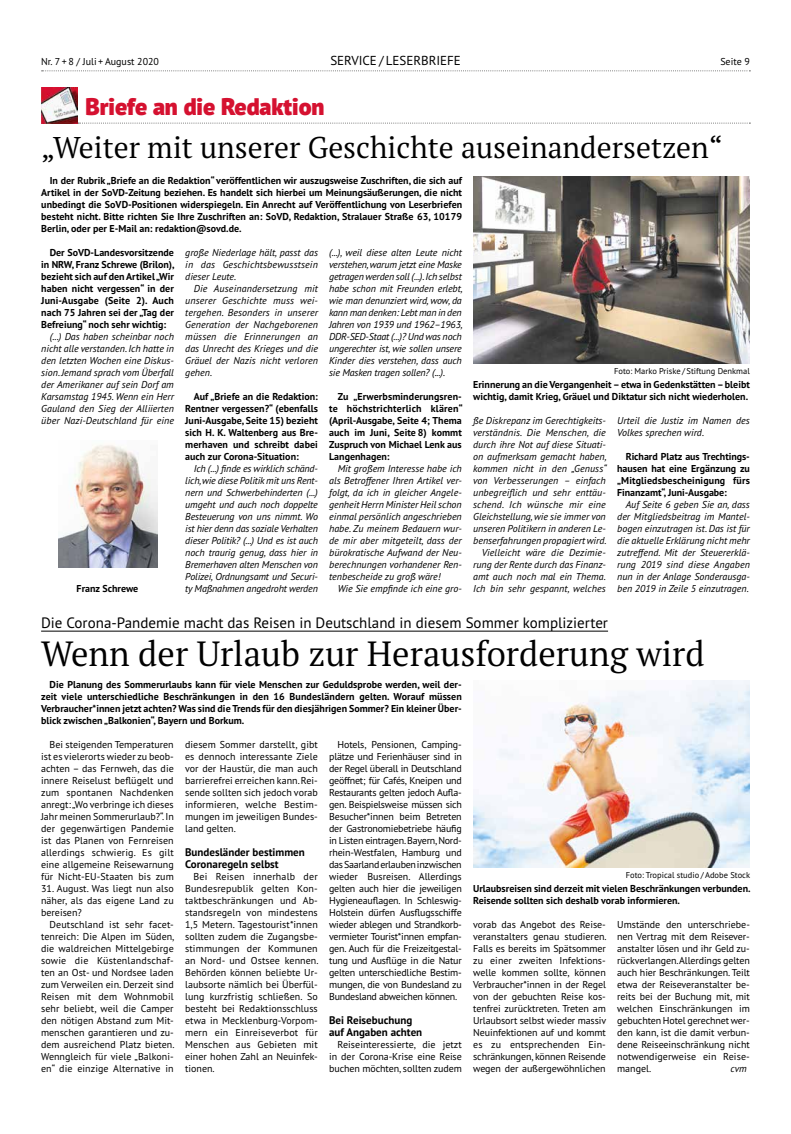
<style>
.page{position:relative;width:791px;height:1134px;background:#fff}
.page>*{position:absolute;margin:0;border:0;box-sizing:border-box;transform-origin:0 0}
.t1{font:35px "PT Serif Pro";color:#000}
.t2{font:30px "PT Serif Pro";color:#000}
.t3{font:900 24px "PT Sans Pro";color:#d51130}
.t4{font:15px "PT Sans Pro";color:#000}
.t5{font:13px "PT Sans Pro";color:#000}
.t6{font:700 11px/12px "PT Sans Pro";color:#000}
.t7{font:10px/12px "PT Sans Pro";color:#000;text-align:justify}
.t8{font:italic 10px/12px "PT Sans Pro";color:#000;text-align:justify}
.t9{font:700 10px/12px "PT Sans Pro";color:#000;text-align:justify}
.t10{font:8.5px "PT Sans Pro";color:#000}
</style>
<div class="page">
<hr style="left:41px;top:631px;width:567px;height:1px;background:#000">
<img style="left:473px;top:681px;width:277px;height:186px">
<img style="left:41px;top:88px;width:36px;height:36px">
<svg style="left:78px;top:123px;width:672px;height:1px"></svg>
<img style="left:59px;top:445px;width:98px;height:123px">
<img style="left:473px;top:176px;width:277px;height:188px">
<svg style="left:42px;top:70px;width:708px;height:1px"></svg>
<p class="t7" style="left:41px;top:55px;width:119px">Nr. 7 + 8 / Juli + August 2020</p>
<h3 class="t5" style="left:330px;top:52px;width:132px">SERVICE / LESERBRIEFE</h3>
<p class="t7" style="left:720px;top:55px;width:31px">Seite 9</p>
<h3 class="t3" style="left:86px;top:90px;width:241px">Briefe an die Redaktion</h3>
<h2 class="t2" style="left:41px;top:128px;width:683px">„Weiter mit unserer Geschichte auseinandersetzen“</h2>
<p class="t9" style="left:41px;top:174px;width:422px;text-indent:8px">In der Rubrik „Briefe an die Redaktion“ veröffentlichen wir auszugsweise Zuschriften, die sich auf Artikel in der SoVD-Zeitung beziehen. Es handelt sich hierbei um Meinungsäußerungen, die nicht unbedingt die SoVD-Positionen widerspiegeln. Ein Anrecht auf Veröffentlichung von Leserbriefen besteht nicht. Bitte richten Sie Ihre Zuschriften an: SoVD, Redaktion, Stralauer Straße 63, 10179<br>Berlin, oder per E-Mail an: redaktion@sovd.de.</p>
<p class="t9" style="left:41px;top:246px;width:135px;text-indent:8px">Der SoVD-Landesvorsitzende in NRW, Franz Schrewe (Brilon), bezieht sich auf den Artikel „Wir haben nicht vergessen“ in der Juni-Ausgabe (Seite 2). Auch nach 75 Jahren sei der „Tag der Befreiung“ noch sehr wichtig:</p>
<p class="t8" style="left:41px;top:330px;width:134px;text-indent:8px">(...) Das haben scheinbar noch nicht alle verstanden. Ich hatte in den letzten Wochen eine Diskus&shy;sion. Jemand sprach vom Überfall der Amerikaner auf sein Dorf am Karsamstag 1945. Wenn ein Herr Gauland den Sieg der Alliierten über Nazi-Deutschland für eine</p>
<p class="t9" style="left:77px;top:582px;width:63px">Franz Schrewe</p>
<p class="t8" style="left:185px;top:246px;width:134px">große Niederlage hält, passt das in das Geschichtsbewusstsein dieser Leute.</p>
<p class="t8" style="left:185px;top:282px;width:134px;text-indent:8px">Die Auseinandersetzung mit unserer Geschichte muss wei&shy;tergehen. Besonders in unserer Generation der Nachgeborenen müssen die Erinnerungen an das Unrecht des Krieges und die Gräuel der Nazis nicht verloren gehen.</p>
<p class="t9" style="left:185px;top:390px;width:134px;text-indent:8px">Auf „Briefe an die Redaktion:<br>Rentner vergessen?“ (ebenfalls Juni-Ausgabe, Seite 15) bezieht sich H. K. Waltenberg aus Bre&shy;merhaven und schreibt dabei auch zur Corona-Situation:</p>
<p class="t8" style="left:185px;top:462px;width:134px;text-indent:8px">Ich (...) finde es wirklich schänd&shy;lich, wie diese Politik mit uns Rent&shy;nern und Schwerbehinderten (...) umgeht und auch noch doppelte Besteuerung von uns nimmt. Wo ist hier denn das soziale Verhalten dieser Politik? (...) Und es ist auch noch traurig genug, dass hier in Bremerhaven alten Menschen von Polizei, Ordnungsamt und Securi&shy;ty Maßnahmen angedroht werden</p>
<p class="t8" style="left:329px;top:246px;width:135px">(...), weil diese alten Leute nicht verstehen, warum jetzt eine Maske getragen werden soll (...). Ich selbst habe schon mit Freunden erlebt, wie man denunziert wird, wow, da kann man denken: Lebt man in den Jahren von 1939 und 1962–1963, DDR-SED-Staat (...)? Und was noch ungerechter ist, wie sollen unsere Kinder dies verstehen, dass auch sie Masken tragen sollen? (...).</p>
<p class="t9" style="left:329px;top:390px;width:135px;text-indent:8px">Zu „Erwerbsminderungsren&shy;te höchstrichterlich klären“ (April-Ausgabe, Seite 4; Thema auch im Juni, Seite 8) kommt Zuspruch von Michael Lenk aus Langenhagen:</p>
<p class="t8" style="left:329px;top:462px;width:134px;text-indent:8px">Mit großem Interesse habe ich als Betroffener Ihren Artikel ver&shy;folgt, da ich in gleicher Angele&shy;genheit Herrn Minister Heil schon einmal persönlich angeschrieben habe. Zu meinem Bedauern wur&shy;de mir aber mitgeteilt, dass der bürokratische Aufwand der Neu&shy;berechnungen vorhandener Ren&shy;tenbescheide zu groß wäre!</p>
<p class="t8" style="left:338px;top:582px;width:126px">Wie Sie empfinde ich eine gro-</p>
<p class="t10" style="left:614px;top:365px;width:137px">Foto: Marko Priske / Stiftung Denkmal</p>
<p class="t9" style="left:473px;top:378px;width:278px">Erinnerung an die Vergangenheit – etwa in Gedenkstätten – bleibt wichtig, damit Krieg, Gräuel und Diktatur sich nicht wiederholen.</p>
<p class="t8" style="left:473px;top:414px;width:135px;text-align:right">ße Diskrepanz im Gerechtigkeits&shy;verständnis. Die Menschen, die durch ihre Not auf diese Situati&shy;on aufmerksam gemacht haben, kommen nicht in den „Genuss“ von Verbesserungen – einfach unbegreiflich und sehr enttäu&shy;schend. Ich wünsche mir eine<br>Gleichstellung, wie sie immer von unseren Politikern in anderen Le&shy;benserfahrungen propagiert wird.<br>Vielleicht wäre die Dezimie&shy;rung der Rente durch das Finanz&shy;amt auch noch mal ein Thema.<br>Ich bin sehr gespannt, welches</p>
<p class="t8" style="left:617px;top:414px;width:134px">Urteil die Justiz im Namen des<br>Volkes sprechen wird.</p>
<p class="t9" style="left:617px;top:450px;width:134px;text-indent:8px">Richard Platz aus Trechtings&shy;hausen hat eine Ergänzung zu „Mitgliedsbescheinigung fürs Finanzamt“, Juni-Ausgabe:</p>
<p class="t8" style="left:617px;top:498px;width:134px;text-indent:8px">Auf Seite 6 geben Sie an, dass der Mitgliedsbeitrag im Mantel&shy;bogen einzutragen ist. Das ist für die aktuelle Erklärung nicht mehr zutreffend. Mit der Steuererklä&shy;rung 2019 sind diese Angaben nun in der Anlage Sonderausga&shy;ben 2019 in Zeile 5 einzutragen.</p>
<h3 class="t4" style="left:41px;top:613px;width:568px">Die Corona-Pandemie macht das Reisen in Deutschland in diesem Sommer komplizierter</h3>
<h1 class="t1" style="left:41px;top:630px;width:665px">Wenn der Urlaub zur Herausforderung wird</h1>
<p class="t9" style="left:41px;top:678px;width:422px;text-indent:8px">Die Planung des Sommerurlaubs kann für viele Menschen zur Geduldsprobe werden, weil der&shy;zeit viele unterschiedliche Beschränkungen in den 16 Bundesländern gelten. Worauf müssen Verbraucher*innen jetzt achten? Was sind die Trends für den diesjährigen Sommer? Ein kleiner Über&shy;blick zwischen „Balkonien“, Bayern und Borkum.</p>
<p class="t7" style="left:41px;top:738px;width:134px;text-indent:8px">Bei steigenden Temperaturen ist es vielerorts wieder zu beob&shy;achten – das Fernweh, das die innere Reiselust beflügelt und zum spontanen Nachdenken anregt: „Wo verbringe ich dieses Jahr meinen Sommerurlaub?“. In der gegenwärtigen Pandemie ist das Planen von Fernreisen allerdings schwierig. Es gilt eine allgemeine Reisewarnung für Nicht-EU-Staaten bis zum</p>
<p class="t7" style="left:41px;top:882px;width:134px">31. August. Was liegt nun also näher, als das eigene Land zu bereisen?</p>
<p class="t7" style="left:41px;top:918px;width:135px;text-indent:9px">Deutschland ist sehr facet&shy;tenreich: Die Alpen im Süden, die waldreichen Mittelgebirge sowie die Küstenlandschaf&shy;ten an Ost- und Nordsee laden zum Verweilen ein. Derzeit sind Reisen mit dem Wohnmobil sehr beliebt, weil die Camper den nötigen Abstand zum Mit&shy;menschen garantieren und zu&shy;dem ausreichend Platz bieten.<br>Wenngleich für viele „Balkoni&shy;en“ die einzige Alternative in</p>
<p class="t7" style="left:185px;top:738px;width:134px">diesem Sommer darstellt, gibt es dennoch interessante Ziele vor der Haustür, die man auch barrierefrei erreichen kann. Rei&shy;sende sollten sich jedoch vorab informieren, welche Bestim&shy;mungen im jeweiligen Bundes&shy;land gelten.</p>
<p class="t6" style="left:185px;top:846px;width:121px">Bundesländer bestimmen<br>Coronaregeln selbst</p>
<p class="t7" style="left:185px;top:870px;width:135px;text-indent:8px">Bei Reisen innerhalb der Bundesrepublik gelten Kon&shy;taktbeschränkungen und Ab&shy;standsregeln von mindestens 1,5 Metern. Tagestourist*innen sollten zudem die Zugangsbe&shy;stimmungen der Kommunen an Nord- und Ostsee kennen.<br>Behörden können beliebte Ur&shy;laubsorte nämlich bei Überfül&shy;lung kurzfristig schließen. So besteht bei Redaktionsschluss etwa in Mecklenburg-Vorpom&shy;mern ein Einreiseverbot für Menschen aus Gebieten mit einer hohen Zahl an Neuinfek&shy;tionen.</p>
<p class="t7" style="left:329px;top:738px;width:134px;text-indent:9px">Hotels, Pensionen, Camping&shy;plätze und Ferienhäuser sind in der Regel überall in Deutschland geöffnet; für Cafés, Kneipen und Restaurants gelten jedoch Aufla&shy;gen. Beispielsweise müssen sich Besucher*innen beim Betreten der Gastronomiebetriebe häufig in Listen eintragen. Bayern, Nord&shy;rhein-Westfalen, Hamburg und das Saarland erlauben inzwischen wieder Busreisen. Allerdings gelten auch hier die jeweiligen Hygieneauflagen. In Schleswig-Holstein dürfen Ausflugsschiffe wieder ablegen und Strandkorb&shy;vermieter Tourist*innen empfan&shy;gen. Auch für die Freizeitgestal&shy;tung und Ausflüge in die Natur gelten unterschiedliche Bestim&shy;mungen, die von Bundesland zu Bundesland abweichen können.</p>
<p class="t6" style="left:329px;top:1014px;width:95px">Bei Reisebuchung auf Angaben achten</p>
<p class="t7" style="left:329px;top:1038px;width:134px;text-indent:8px">Reiseinteressierte, die jetzt in der Corona-Krise eine Reise buchen möchten, sollten zudem</p>
<p class="t10" style="left:626px;top:869px;width:126px">Foto: Tropical studio / Adobe Stock</p>
<p class="t9" style="left:473px;top:882px;width:279px">Urlaubsreisen sind derzeit mit vielen Beschränkungen verbunden.<br>Reisende sollten sich deshalb vorab informieren.</p>
<p class="t7" style="left:473px;top:918px;width:135px">vorab das Angebot des Reise&shy;veranstalters genau studieren.<br>Falls es bereits im Spätsommer zu einer zweiten Infektions&shy;welle kommen sollte, können Verbraucher*innen in der Regel von der gebuchten Reise kos&shy;tenfrei zurücktreten. Treten am Urlaubsort selbst wieder massiv Neuinfektionen auf und kommt es zu entsprechenden Ein&shy;schränkungen, können Reisende wegen der außergewöhnlichen</p>
<p class="t7" style="left:617px;top:918px;width:134px">Umstände den unterschriebe&shy;nen Vertrag mit dem Reisever&shy;anstalter lösen und ihr Geld zu&shy;rückverlangen.Allerdings gelten auch hier Beschränkungen. Teilt etwa der Reiseveranstalter be&shy;reits bei der Buchung mit, mit welchen Einschränkungen im gebuchten Hotel gerechnet wer&shy;den kann, ist die damit verbun&shy;dene Reiseeinschränkung nicht notwendigerweise ein Reise&shy;mangel.</p>
<p class="t8" style="left:730px;top:1062px;width:18px">cvm</p>
</div>
